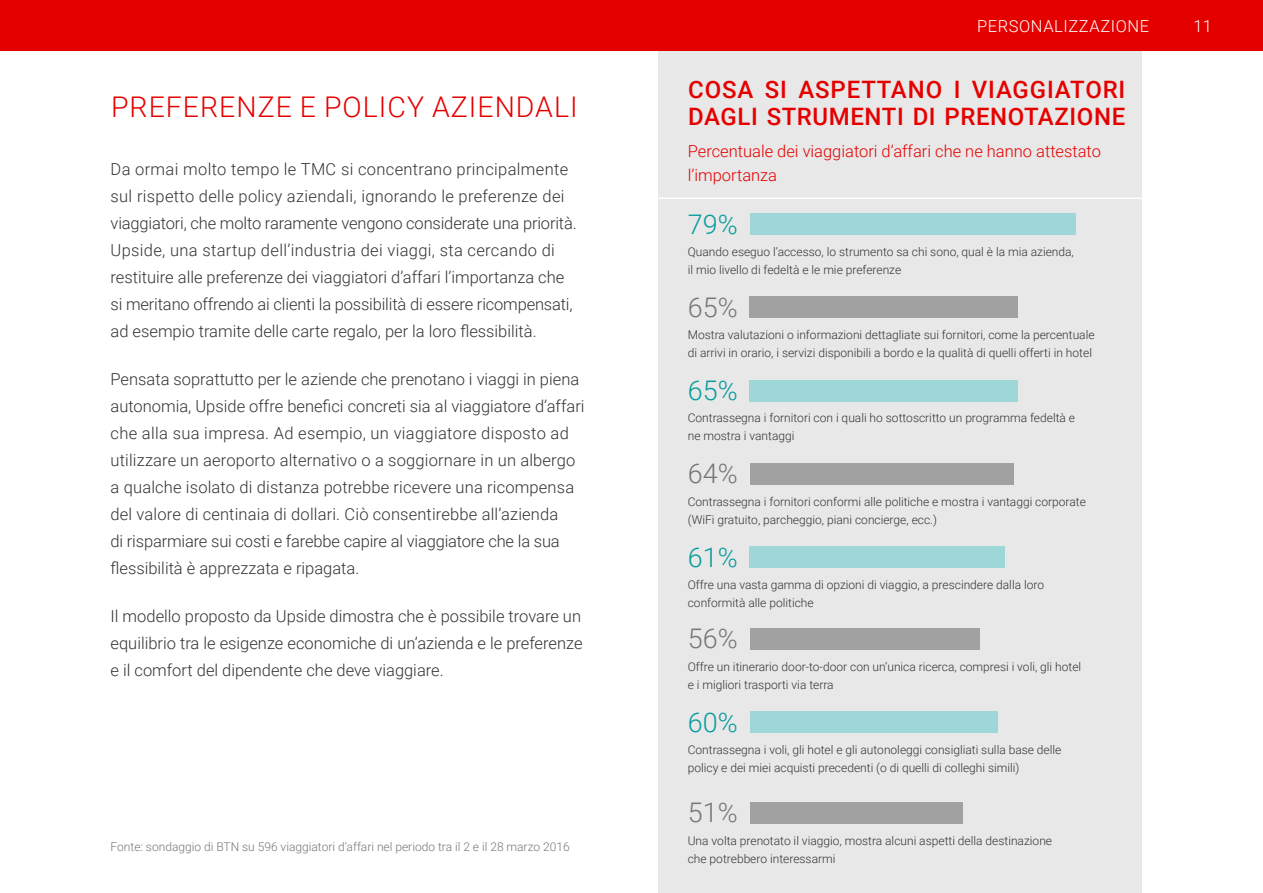
<style>
.page{position:relative;width:1263px;height:893px;background:#fff}
.page>*{position:absolute;margin:0;border:0;box-sizing:border-box;transform-origin:0 0}
.t1{font:300 28.5px "Roboto";letter-spacing:.035em;color:#e50000}
.t2{font:300 27px "Roboto";color:#099c9d}
.t3{font:300 27px "Roboto";color:#767676}
.t4{font:500 24px/27px "Roboto";letter-spacing:.025em;color:#e50000}
.t5{font:300 16.5px/27px "Roboto";color:#333}
.t6{font:300 16.5px/23.9px "Roboto";color:#e50000}
.t7{font:300 16.5px "Roboto";letter-spacing:.035em;color:#fff}
.t8{font:300 12px/18px "Roboto";color:#333}
.t9{font:300 12px "Roboto";color:#767676}
</style>
<div class="page">
<div style="left:0;top:0;width:1263px;height:51px;background:#e50000"></div>
<div style="left:659px;top:51px;width:483px;height:842px;background:#e4e4e4"></div>
<div style="left:750px;top:213px;width:326px;height:22px;background:#9dd7d8"></div>
<div style="left:750px;top:297px;width:268px;height:21px;background:#a1a1a1"></div>
<div style="left:750px;top:381px;width:268px;height:21px;background:#9dd7d8"></div>
<div style="left:750px;top:463px;width:263px;height:21px;background:#a1a1a1"></div>
<div style="left:750px;top:546px;width:255px;height:22px;background:#9dd7d8"></div>
<div style="left:750px;top:711px;width:247px;height:22px;background:#9dd7d8"></div>
<div style="left:750px;top:628px;width:229px;height:21px;background:#a1a1a1"></div>
<div style="left:750px;top:802px;width:212px;height:21px;background:#a1a1a1"></div>
<hr style="left:659px;top:198px;width:483px;height:1px;background:#fff">
<h1 class="t1" style="left:111px;top:87px;width:468px">Preferenze e policy aziendali</h1>
<p class="t5" style="left:111px;top:155px;width:468px">Da ormai molto tempo le TMC si concentrano principalmente sul rispetto delle policy aziendali, ignorando le preferenze dei viaggiatori, che molto raramente vengono considerate una priorità.<br>U pside, una startup dell’industria dei viaggi, sta cercando di restituire alle preferenze dei viaggiatori d’affari l’importanza che si meritano offrendo ai clienti la possibilità di essere ricompensati, ad esempio tramite delle carte regalo, per la loro flessibilità.</p>
<p class="t5" style="left:111px;top:365px;width:475px">Pensata soprattutto per le aziende che prenotano i viaggi in piena autonomia, Upside offre benefici concreti sia al viaggiatore d’affari che alla sua impresa. Ad esempio, un viaggiatore disposto ad utilizzare un aeroporto alternativo o a soggiornare in un albergo a qualche isolato di distanza potrebbe ricevere una ricompensa del valore di centinaia di dollari. Ciò consentirebbe all’azienda<br>di risparmiare sui costi e farebbe capire al viaggiatore che la sua flessibilità è apprezzata e ripagata.</p>
<p class="t5" style="left:111px;top:602px;width:473px;text-align:justify">I l modello proposto da U pside dimostra che è possibile trovare un equilibrio tra le esigenze economiche di un’azienda e le preferenze e il comfort del dipendente che deve viaggiare.</p>
<p class="t9" style="left:111px;top:838px;width:114px">Fonte: sondaggio di BTN</p>
<p class="t9" style="left:242px;top:838px;width:329px">su 596 viaggiatori d’affari nel periodo tra il 2 e il 28 marzo 2016</p>
<p class="t7" style="left:977px;top:14px;width:174px">personalizzazione</p>
<p class="t7" style="left:1193px;top:14px;width:20px">11</p>
<h3 class="t4" style="left:688px;top:75px;width:439px">COSA SI ASPETTANO I VIAGGIATORI<br>DAGLI STRUMENTI DI PRENOTAZIONE</h3>
<p class="t6" style="left:688px;top:138px;width:415px">Percentuale dei viaggiatori d’affari che ne hanno attestato l’importanza</p>
<h2 class="t2" style="left:688px;top:205px;width:51px">79%</h2>
<p class="t8" style="left:688px;top:242px;width:388px">Quando eseguo l’accesso, lo strumento sa chi sono, qual è la mia azienda, il mio livello di fedeltà e le mie preferenze</p>
<h2 class="t3" style="left:688px;top:288px;width:51px">65%</h2>
<p class="t8" style="left:688px;top:325px;width:408px">Mostra valutazioni o informazioni dettagliate sui fornitori, come la percentuale di arrivi in orario, i servizi disponibili a bordo e la qualità di quelli offerti in hotel</p>
<h2 class="t2" style="left:688px;top:372px;width:51px">65%</h2>
<p class="t8" style="left:688px;top:409px;width:389px">Contrassegna i fornitori con i quali ho sottoscritto un programma fedeltà e ne mostra i vantaggi</p>
<h2 class="t3" style="left:688px;top:455px;width:51px">64%</h2>
<p class="t8" style="left:688px;top:492px;width:400px">Contrassegna i fornitori conformi alle politiche e mostra i vantaggi corporate (WiFi gratuito, parcheggio, piani concierge, ecc.)</p>
<h2 class="t2" style="left:688px;top:538px;width:51px">61%</h2>
<p class="t8" style="left:688px;top:575px;width:358px">Offre una vasta gamma di opzioni di viaggio, a prescindere dalla loro conformità alle politiche</p>
<h2 class="t3" style="left:688px;top:620px;width:51px">56%</h2>
<p class="t8" style="left:688px;top:657px;width:395px">Offre un itinerario door-to-door con un’unica ricerca, compresi i voli, gli hotel e i migliori trasporti via terra</p>
<h2 class="t2" style="left:688px;top:703px;width:51px">60%</h2>
<p class="t8" style="left:688px;top:740px;width:375px">Contrassegna i voli, gli hotel e gli autonoleggi consigliati sulla base delle policy e dei miei acquisti precedenti (o di quelli di colleghi simili)</p>
<h2 class="t3" style="left:688px;top:794px;width:51px">51%</h2>
<p class="t8" style="left:688px;top:831px;width:366px">U na volta prenotato il viaggio, mostra alcuni aspetti della destinazione che potrebbero interessarmi</p>
</div>
